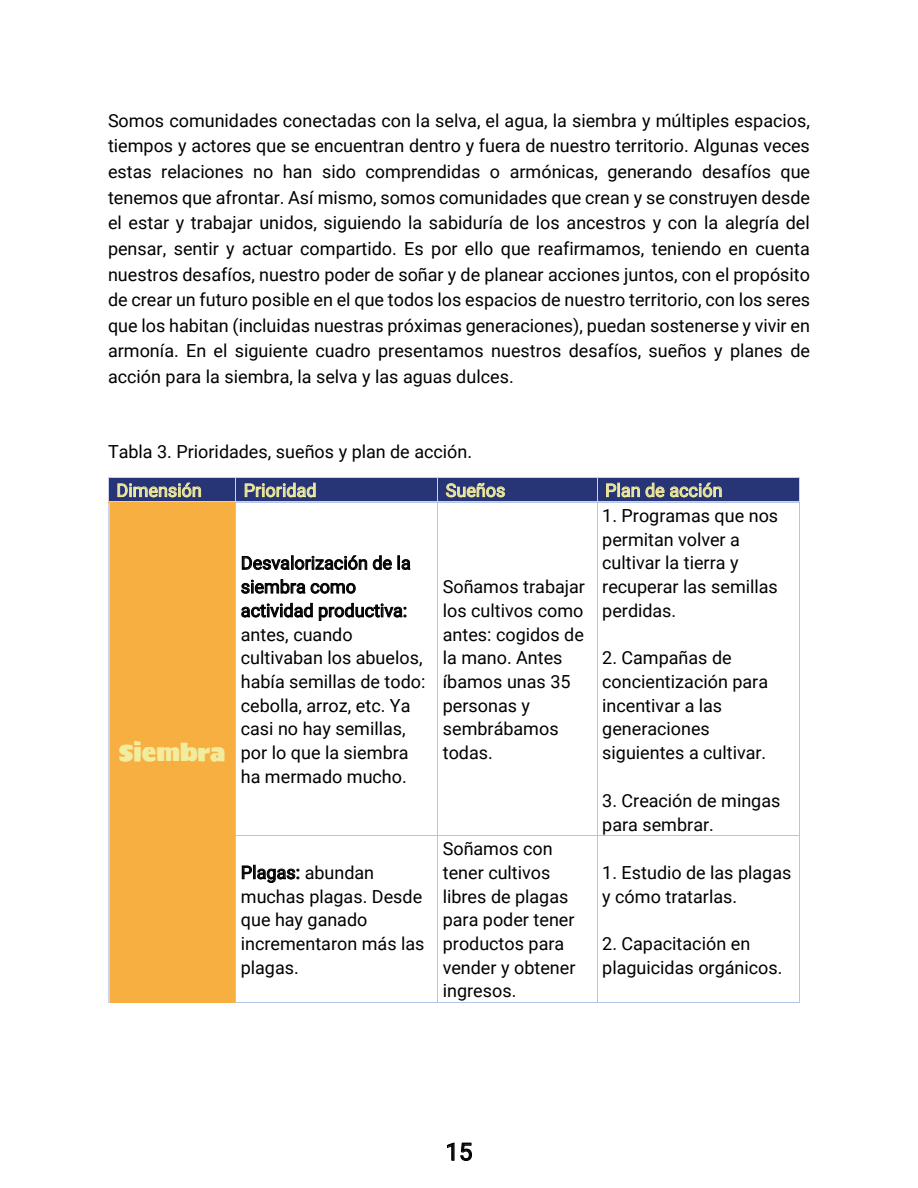
<style>
.page{position:relative;width:918px;height:1188px;background:#fff}
.page>*{position:absolute;margin:0;border:0;box-sizing:border-box;transform-origin:0 0}
.t1{font:24px "Sigmar";color:#f1ec9e}
.t2{font:24px "Roboto";color:#000}
.t3{font:18px/23.7px "Roboto";color:#000}
.t4{font:18px "Roboto";color:#f1ec9e}
</style>
<div class="page">
<svg style="left:447px;top:1142px;width:25px;height:19px"></svg>
<div style="left:109px;top:478px;width:126px;height:23px;background:#273475"></div>
<svg style="left:117px;top:483px;width:84px;height:14px"></svg>
<div style="left:236px;top:478px;width:201px;height:23px;background:#273475"></div>
<svg style="left:245px;top:483px;width:71px;height:14px"></svg>
<div style="left:438px;top:478px;width:159px;height:23px;background:#273475"></div>
<svg style="left:446px;top:483px;width:59px;height:14px"></svg>
<div style="left:597px;top:478px;width:202px;height:23px;background:#273475"></div>
<svg style="left:606px;top:483px;width:116px;height:14px"></svg>
<hr style="left:109px;top:477px;width:126px;height:1px;background:#cad0ee">
<hr style="left:236px;top:477px;width:201px;height:1px;background:#cad0ee">
<hr style="left:438px;top:477px;width:159px;height:1px;background:#cad0ee">
<hr style="left:597px;top:477px;width:202px;height:1px;background:#cad0ee">
<svg style="left:108px;top:477px;width:1px;height:25px"></svg>
<hr style="left:109px;top:501px;width:126px;height:1px;background:#cad0ee">
<hr style="left:236px;top:501px;width:201px;height:1px;background:#cad0ee">
<hr style="left:438px;top:501px;width:159px;height:1px;background:#cad0ee">
<hr style="left:597px;top:501px;width:202px;height:1px;background:#cad0ee">
<div style="left:109px;top:503px;width:127px;height:499px;background:#f8af41"></div>
<svg style="left:242px;top:555px;width:125px;height:15px"></svg>
<svg style="left:373px;top:555px;width:19px;height:15px"></svg>
<svg style="left:398px;top:556px;width:12px;height:14px"></svg>
<svg style="left:241px;top:579px;width:64px;height:15px"></svg>
<svg style="left:311px;top:583px;width:45px;height:11px"></svg>
<svg style="left:241px;top:603px;width:72px;height:15px"></svg>
<svg style="left:319px;top:603px;width:88px;height:18px"></svg>
<hr style="left:108px;top:502px;width:127px;height:1px;background:#f8af41">
<svg style="left:235px;top:477px;width:1px;height:26px"></svg>
<hr style="left:236px;top:502px;width:201px;height:1px;background:#b4c6e7">
<svg style="left:437px;top:477px;width:1px;height:26px"></svg>
<hr style="left:438px;top:502px;width:159px;height:1px;background:#b4c6e7">
<svg style="left:597px;top:478px;width:1px;height:23px"></svg>
<hr style="left:597px;top:502px;width:202px;height:1px;background:#b4c6e7">
<svg style="left:799px;top:477px;width:1px;height:26px"></svg>
<hr style="left:108px;top:503px;width:1px;height:332px;background:#cad0ee">
<hr style="left:235px;top:503px;width:1px;height:332px;background:#b4c6e7">
<hr style="left:437px;top:503px;width:1px;height:332px;background:#b4c6e7">
<hr style="left:597px;top:503px;width:1px;height:332px;background:#b4c6e7">
<hr style="left:799px;top:503px;width:1px;height:332px;background:#b4c6e7">
<svg style="left:242px;top:865px;width:58px;height:18px"></svg>
<hr style="left:236px;top:835px;width:201px;height:1px;background:#b4c6e7">
<hr style="left:438px;top:835px;width:159px;height:1px;background:#b4c6e7">
<hr style="left:597px;top:835px;width:202px;height:1px;background:#b4c6e7">
<hr style="left:108px;top:836px;width:1px;height:166px;background:#cad0ee">
<hr style="left:235px;top:836px;width:1px;height:166px;background:#b4c6e7">
<hr style="left:236px;top:1002px;width:201px;height:1px;background:#b4c6e7">
<hr style="left:437px;top:836px;width:1px;height:166px;background:#b4c6e7">
<hr style="left:438px;top:1002px;width:159px;height:1px;background:#b4c6e7">
<hr style="left:597px;top:836px;width:1px;height:166px;background:#b4c6e7">
<hr style="left:597px;top:1002px;width:202px;height:1px;background:#b4c6e7">
<hr style="left:799px;top:836px;width:1px;height:166px;background:#b4c6e7">
<p class="t3" style="left:108px;top:107px;width:704px;line-height:25.7px;text-align:justify">Somos comunidades conectadas con la selva, el agua, la siembra y múltiples espacios, tiempos y actores que se encuentran dentro y fuera de nuestro territorio. Algunas veces estas relaciones no han sido comprendidas o armónicas, generando desafíos que tenemos que afrontar. Así mismo, somos comunidades que crean y se construyen desde el estar y trabajar unidos, siguiendo la sabiduría de los ancestros y con la alegría del pensar, sentir y actuar compartido. Es por ello que reafirmamos, teniendo en cuenta nuestros desafíos, nuestro poder de soñar y de planear acciones juntos, con el propósito de crear un futuro posible en el que todos los espacios de nuestro territorio, con los seres que los habitan (incluidas nuestras próximas generaciones), puedan sostenerse y vivir en armonía. En el siguiente cuadro presentamos nuestros desafíos, sueños y planes de acción para la siembra, la selva y las aguas dulces.</p>
<p class="t3" style="left:108px;top:439px;width:366px">Tabla 3. Prioridades, sueños y plan de acción.</p>
<p class="t4" style="left:116px;top:478px;width:87px">Dimensión</p>
<p class="t4" style="left:244px;top:478px;width:74px">Prioridad</p>
<p class="t4" style="left:446px;top:478px;width:61px">Sueños</p>
<p class="t4" style="left:605px;top:478px;width:119px">Plan de acción</p>
<h1 class="t1" style="left:119px;top:730px;width:108px">Siembra</h1>
<p class="t3" style="left:241px;top:550px;width:186px">Desvalorización de la siembra como actividad productiva: antes, cuando cultivaban los abuelos, había semillas de todo: cebolla, arroz, etc. Ya casi no hay semillas, por lo que la siembra ha mermado mucho.</p>
<p class="t3" style="left:241px;top:860px;width:185px">Plagas: abundan muchas plagas. Desde que hay ganado incrementaron más las plagas.</p>
<p class="t3" style="left:443px;top:574px;width:144px">Soñamos trabajar los cultivos como antes: cogidos de la mano. Antes íbamos unas 35 personas y sembrábamos todas.</p>
<p class="t3" style="left:443px;top:836px;width:134px">Soñamos con tener cultivos libres de plagas para poder tener productos para vender y obtener ingresos.</p>
<p class="t3" style="left:602px;top:503px;width:177px">1. Programas que nos permitan volver a cultivar la tierra y recuperar las semillas perdidas.</p>
<p class="t3" style="left:602px;top:645px;width:168px">2. Campañas de concientización para incentivar a las generaciones siguientes a cultivar.</p>
<p class="t3" style="left:602px;top:788px;width:180px">3. Creación de mingas para sembrar.</p>
<p class="t3" style="left:602px;top:860px;width:191px">1. Estudio de las plagas y cómo tratarlas.</p>
<p class="t3" style="left:602px;top:931px;width:182px">2. Capacitación en plaguicidas orgánicos.</p>
<h1 class="t2" style="left:446px;top:1135px;width:28px">15</h1>
</div>
